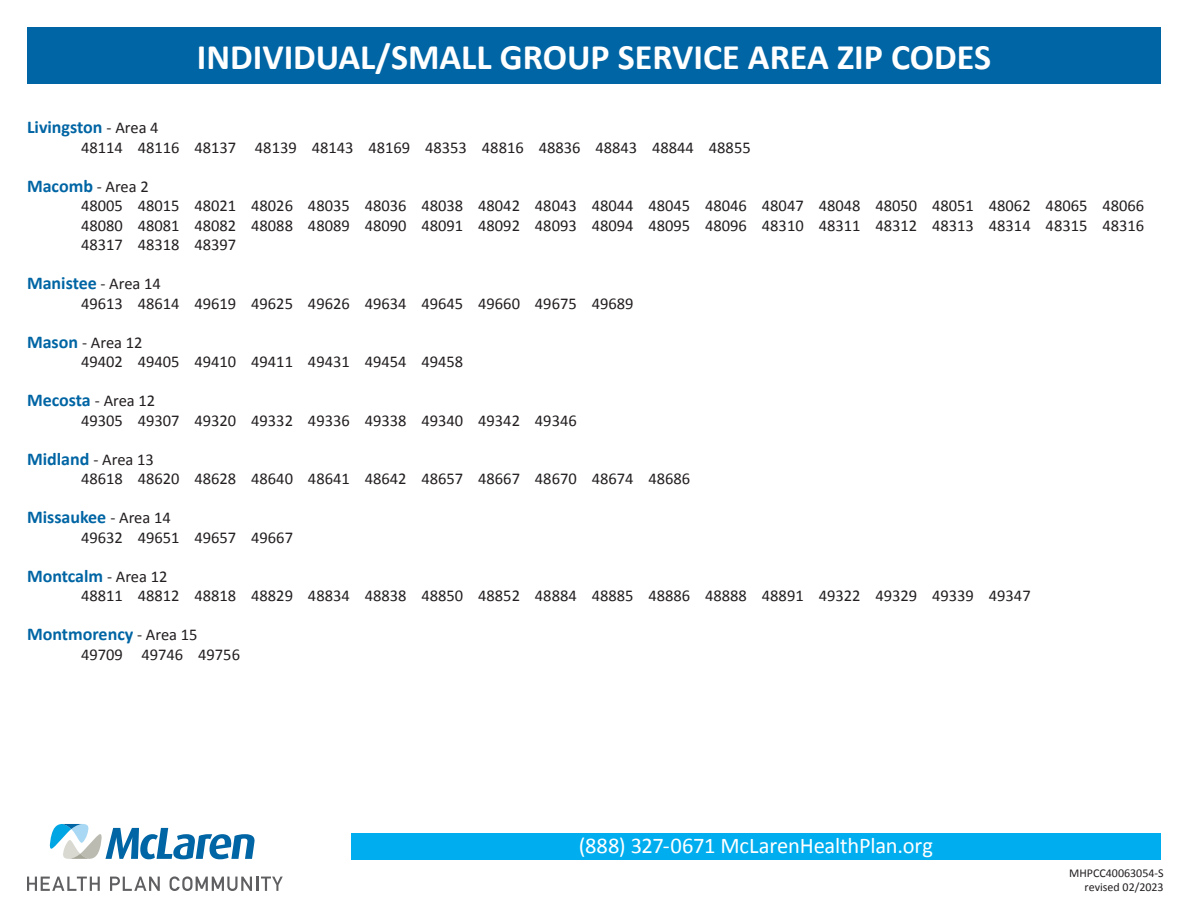
<style>
.page{position:relative;width:1188px;height:918px;background:#fff}
.page>*{position:absolute;margin:0;border:0;box-sizing:border-box;transform-origin:0 0}
.t1{font:700 36px "Calibri";color:#fff}
.t2{font:22.5px "Calibri";letter-spacing:-.01em;color:#fff}
.t3{font:700 18px "Calibri";color:#0065a4}
.t4{font:16.5px "Calibri";color:#231f20}
.t5{font:12px/14.4px "Calibri";color:#231f20;text-align:right}
.s1{font-weight:400;font-size:16.5px;color:#231f20}
.s2{font-weight:700;font-size:18px;color:#0065a4}
</style>
<div class="page">
<div style="left:27px;top:27px;width:1134px;height:56px;background:#0065a4"></div>
<svg style="left:49px;top:824px;width:206px;height:35px"></svg>
<svg style="left:27px;top:877px;width:73px;height:14px"></svg>
<svg style="left:110px;top:877px;width:50px;height:14px"></svg>
<svg style="left:170px;top:876px;width:113px;height:15px"></svg>
<div style="left:351px;top:833px;width:810px;height:27px;background:#00aeef"></div>
<h1 class="t1" style="left:197px;top:31px;width:796px">INDIVIDUAL/SMALL GROUP SERVICE AREA ZIP CODES</h1>
<p class="t3" style="left:27px;top:114px;width:133px">Livingston <span class="s1">- Area 4</span></p>
<p class="t4" style="left:81px;top:136px;width:671px">48114 48116 48137 48139 48143 48169 48353 48816 48836 48843 48844 48855</p>
<p class="t3" style="left:27px;top:173px;width:123px">Macomb <span class="s1">- Area 2</span></p>
<p class="t4" style="left:81px;top:194px;width:1065px">48005 48015 48021 48026 48035 48036 48038 48042 48043 48044 48045 48046 48047 48048 48050 48051 48062 48065 48066</p>
<p class="t4" style="left:81px;top:214px;width:1065px">48080 48081 48082 48088 48089 48090 48091 48092 48093 48094 48095 48096 48310 48311 48312 48313 48314 48315 48316</p>
<p class="t4" style="left:81px;top:233px;width:157px">48317 48318 48397</p>
<p class="t3" style="left:27px;top:270px;width:135px">Manistee <span class="s1">- Area 14</span></p>
<p class="t4" style="left:81px;top:292px;width:554px">49613 48614 49619 49625 49626 49634 49645 49660 49675 49689</p>
<p class="t4" style="left:27px;top:331px;width:117px"><span class="s2">Mason</span> - Area 12</p>
<p class="t4" style="left:81px;top:350px;width:384px">49402 49405 49410 49411 49431 49454 49458</p>
<p class="t3" style="left:27px;top:387px;width:130px">Mecosta <span class="s1">- Area 12</span></p>
<p class="t4" style="left:81px;top:409px;width:497px">49305 49307 49320 49332 49336 49338 49340 49342 49346</p>
<p class="t3" style="left:27px;top:446px;width:128px">Midland <span class="s1">- Area 13</span></p>
<p class="t4" style="left:81px;top:467px;width:611px">48618 48620 48628 48640 48641 48642 48657 48667 48670 48674 48686</p>
<p class="t3" style="left:27px;top:504px;width:145px">Missaukee <span class="s1">- Area 14</span></p>
<p class="t4" style="left:81px;top:526px;width:214px">49632 49651 49657 49667</p>
<p class="t3" style="left:27px;top:563px;width:142px">Montcalm <span class="s1">- Area 12</span></p>
<p class="t4" style="left:81px;top:584px;width:951px">48811 48812 48818 48829 48834 48838 48850 48852 48884 48885 48886 48888 48891 49322 49329 49339 49347</p>
<p class="t3" style="left:27px;top:621px;width:172px">Montmorency <span class="s1">- Area 15</span></p>
<p class="t4" style="left:81px;top:643px;width:161px">49709 49746 49756</p>
<h2 class="t2" style="left:579px;top:830px;width:356px">(888) 327-0671 McLarenHealthPlan.org</h2>
<p class="t5" style="left:1069px;top:865px;width:96px">MHPCC40063054-S revised 02/2023</p>
</div>
